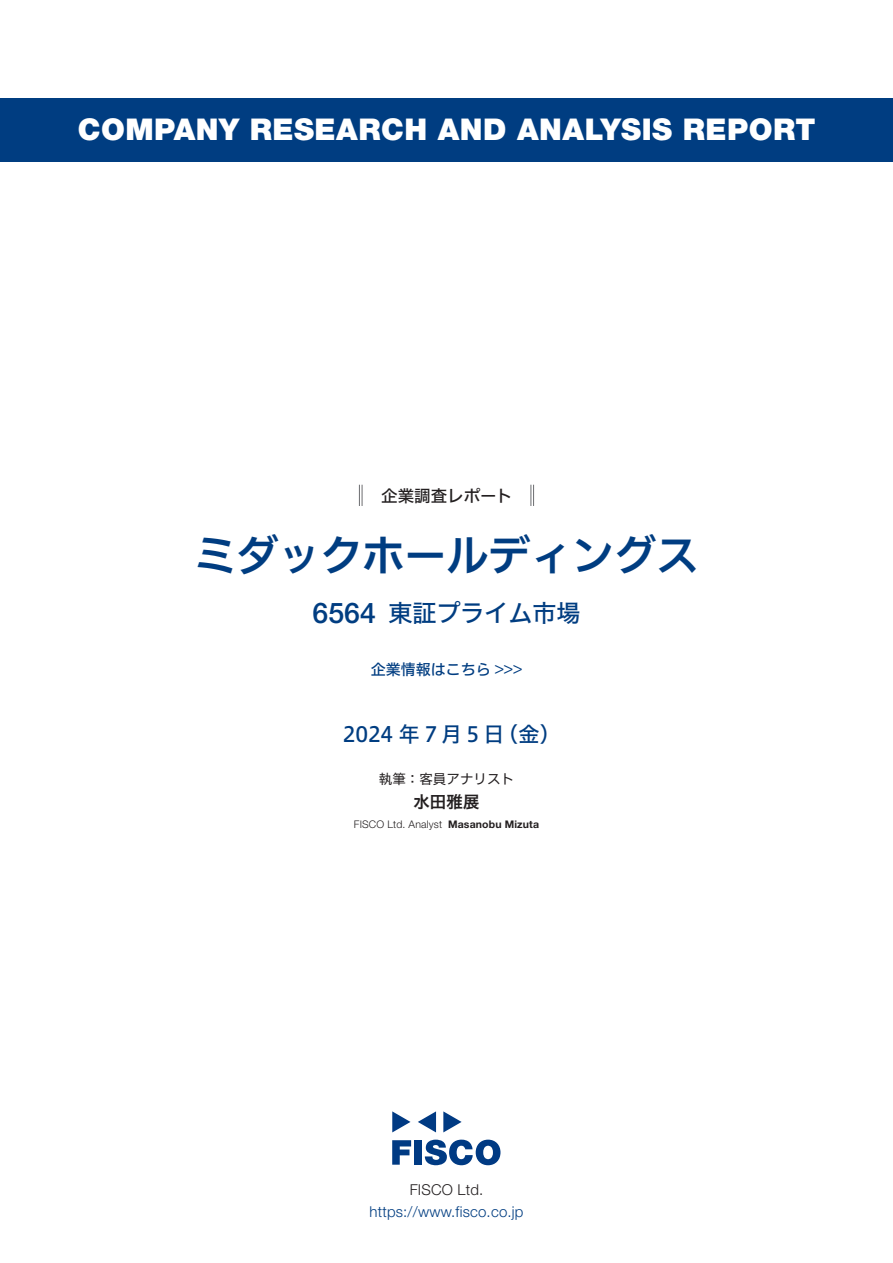
<style>
.page{position:relative;width:893px;height:1263px;background:#fff}
.page>*{position:absolute;margin:0;border:0;box-sizing:border-box;transform-origin:0 0}
.t1{font:42px "Hiragino UD Sans F Std N W6";color:#003d81}
.t2{font:900 30px "Helvetica Neue LT Std";letter-spacing:.015em;color:#fff}
.t3{font:500 28.5px "Helvetica Neue LT Std";color:#003d81}
.t4{font:24px "Hiragino UD Sans F Std N W5";color:#003d81}
.t5{font:21px "Hiragino UD Sans F Std N W5";letter-spacing:.195em;color:#003d81}
.t6{font:16.5px "Hiragino UD Sans F Std N W5";color:#231f20}
.t7{font:16.5px "Hiragino UD Sans F Std N W6";color:#231f20}
.t8{font:300 15px "Helvetica Neue LT Std";letter-spacing:.015em;color:#003d81}
.t9{font:15px "Hiragino UD Sans F Std N W5";color:#003d81}
.t10{font:300 15px "Helvetica Neue LT Std";letter-spacing:.015em;color:#231f20}
.t11{font:13.5px "Hiragino UD Sans F Std N W4";color:#231f20}
.t12{font:300 10.5px "Helvetica Neue LT Std";letter-spacing:.015em;color:#231f20}
.t13{font:700 10.5px "Helvetica Neue LT Std";letter-spacing:.015em;color:#231f20}
</style>
<div class="page">
<svg style="left:392px;top:1140px;width:19px;height:25px"></svg>
<div style="left:414px;top:1140px;width:8px;height:25px;background:#003a83"></div>
<svg style="left:425px;top:1139px;width:75px;height:26px"></svg>
<svg style="left:392px;top:1111px;width:18px;height:21px"></svg>
<svg style="left:443px;top:1111px;width:19px;height:21px"></svg>
<svg style="left:418px;top:1111px;width:18px;height:21px"></svg>
<div style="left:0;top:98px;width:893px;height:64px;background:#003d81"></div>
<svg style="left:359px;top:485px;width:4px;height:21px"></svg>
<svg style="left:531px;top:485px;width:3px;height:21px"></svg>
<p class="t2" style="left:78px;top:112px;width:739px">COMPANY RESEARCH AND ANALYSIS REPORT</p>
<p class="t6" style="left:365px;top:483px;width:149px">　企業調査レポート</p>
<h1 class="t1" style="left:194px;top:523px;width:506px">ミダックホールディングス</h1>
<p class="t3" style="left:313px;top:596px;width:65px">6564</p>
<p class="t4" style="left:388px;top:594px;width:193px">東証プライム市場</p>
<p class="t9" style="left:371px;top:658px;width:153px">企業情報はこちら &lt;&lt;&lt;</p>
<p class="t5" style="left:343px;top:718px;width:163px">2024年7月5日</p>
<p class="t5" style="left:497px;top:718px;width:65px">（金(</p>
<p class="t11" style="left:379px;top:768px;width:137px">執筆：客員アナリスト</p>
<p class="t7" style="left:413px;top:789px;width:67px">水田雅展</p>
<p class="t13" style="left:448px;top:818px;width:92px">Masanobu Mizuta</p>
<p class="t12" style="left:354px;top:818px;width:90px">FISCO Ltd. Analyst</p>
<p class="t10" style="left:410px;top:1180px;width:75px">FISCO Ltd.</p>
<p class="t8" style="left:369px;top:1202px;width:156px">https://www.fisco.co j p.</p>
</div>
